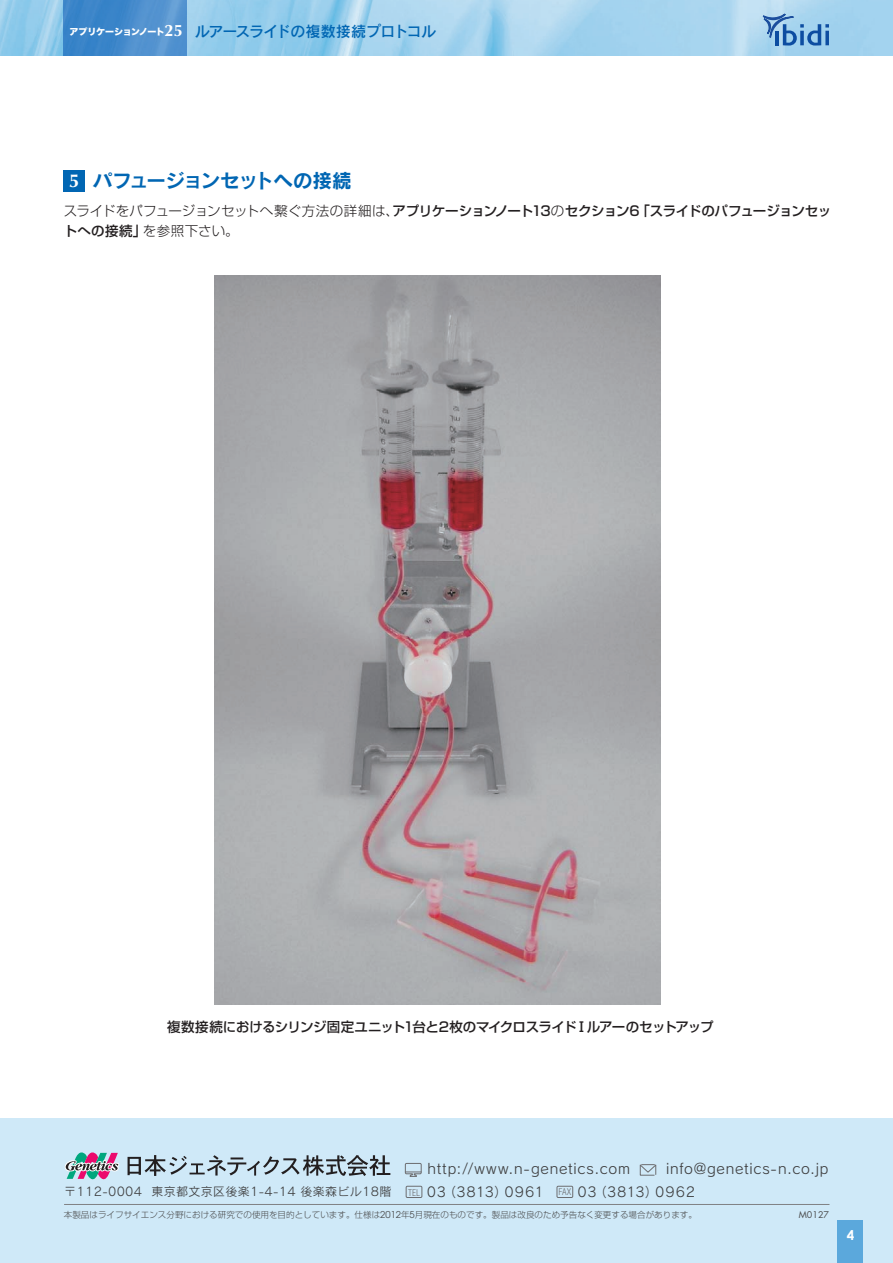
<style>
.page{position:relative;width:893px;height:1263px;background:#fff}
.page>*{position:absolute;margin:0;border:0;box-sizing:border-box;transform-origin:0 0}
.t1{font:19.5px "Rodin CID B";letter-spacing:-.04em;color:#0166b3}
.t2{font:15px "Rodin CID DB";letter-spacing:-.04em;color:#0166b3}
.t3{font:14.25px "Rodin CID M";letter-spacing:.06em;color:#3e3e3f}
.t4{font:500 13.5px/19.5px "Shin Go Pro";letter-spacing:-.05em;color:#231f20}
.t5{font:13.5px "Rodin CID M";letter-spacing:.055em;color:#3e3e3f}
.t6{font:700 13.5px "Century Gothic";color:#fff}
.t7{font:12px "Rodin CID M";letter-spacing:.03em;color:#3e3e3f}
.t8{font:9px "Futura";color:#4b4c4d}
.t9{font:300 condensed 9px "Helvetica";color:#6c6d70}
.t10{font:300 8.55px "Shin Go Pro";color:#4b4c4d}
.s1{font-family:"Optima";font-weight:700;font-size:16.5px;color:#fff}
.s2{font-family:"Optima";font-weight:700;font-size:18.75px;color:#fff}
.s3{font-weight:300}
.s4{font-family:"Avant Garde";font-weight:400;font-size:9.45px}
.s5{font-family:"Helvetica";font-weight:300;font-stretch:condensed;font-size:9px;color:#6c6d70}
</style>
<div class="page">
<img style="left:0;top:0;width:893px;height:55px">
<svg style="left:762px;top:12px;width:67px;height:34px"></svg>
<svg style="left:64px;top:0;width:123px;height:55px"></svg>
<div style="left:0;top:1118px;width:893px;height:145px;background:#cfe9f8"></div>
<div style="left:838px;top:1220px;width:25px;height:43px;background:#5ba8dc"></div>
<div style="left:64px;top:170px;width:21px;height:21px;background:#0166b3"></div>
<img style="left:215px;top:275px;width:446px;height:729px">
<div style="left:406px;top:1186px;width:16px;height:12px;border:1px solid #6c6d70"></div>
<div style="left:557px;top:1186px;width:16px;height:12px;border:1px solid #6c6d70"></div>
<svg style="left:405px;top:1163px;width:17px;height:14px"></svg>
<hr style="left:64px;top:1204px;width:765px;height:1px;background:#808285">
<svg style="left:640px;top:1164px;width:16px;height:12px"></svg>
<svg style="left:65px;top:1152px;width:54px;height:28px"></svg>
<svg style="left:128px;top:1155px;width:262px;height:21px"></svg>
<p class="t2" style="left:70px;top:22px;width:368px"><sup>アプリケーションノート</sup> <span class="s1">25</span> ルアースライドの複数接続プロトコル</p>
<h1 class="t1" style="left:69px;top:167px;width:284px"><span class="s2">5</span> パフュージョンセットへの接続</h1>
<p class="t4" style="left:64px;top:200px;width:769px"><span class="s3">スライドをパフュージョンセットへ繋ぐ方法の詳細は、</span>アプリケーションノート13<span class="s3">の</span>セクション6「スライドのパフュージョンセットへの接続」<span class="s3">を参照下さい。</span></p>
<p class="t4" style="left:167px;top:1016px;width:548px">複数接続におけるシリンジ固定ユニット1台と2枚のマイクロスライドⅠルアーのセットアップ</p>
<p class="t3" style="left:428px;top:1160px;width:402px">http://www.n-genetics.com 　　info@genetics-n.co.jp</p>
<p class="t10" style="left:64px;top:1208px;width:635px">本製品はライフサイエンス分野における研究での使用を目的としています。仕様は<span class="s4">2012</span>年<span class="s4">5</span>月現在のものです。製品は改良のため予告なく変更する場合があります。</p>
<p class="t8" style="left:799px;top:1208px;width:32px">M0127</p>
<p class="t7" style="left:64px;top:1184px;width:329px">〒112-0004 東京都文京区後楽1-4-14 後楽森ビル18階</p>
<p class="t5" style="left:408px;top:1184px;width:137px"><span class="s5">TEL</span> 03（3813）0961</p>
<p class="t5" style="left:577px;top:1184px;width:119px">03（3813）0962</p>
<p class="t9" style="left:559px;top:1187px;width:14px">FAX</p>
<p class="t6" style="left:847px;top:1226px;width:9px">4</p>
</div>
